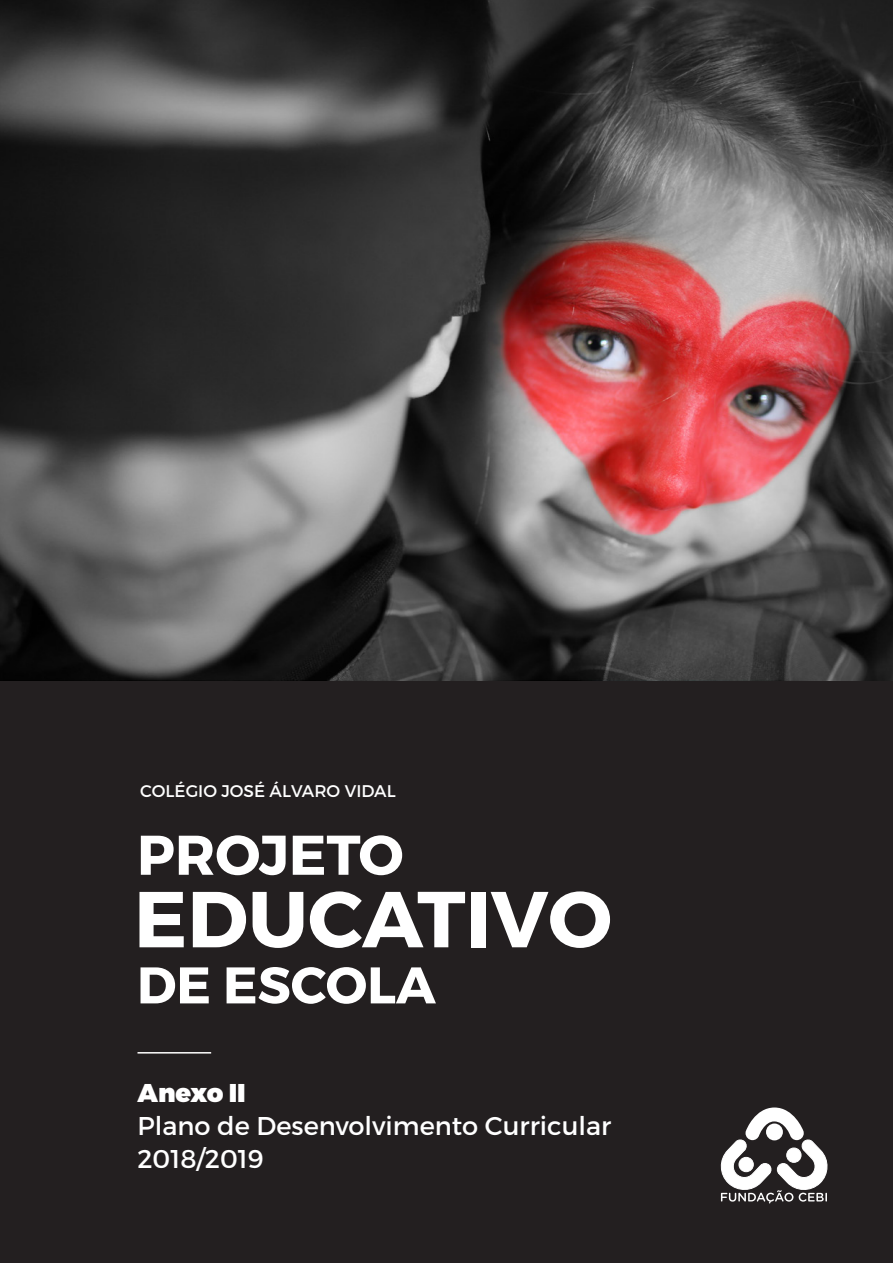
<style>
.page{position:relative;width:893px;height:1263px;background:#fff}
.page>*{position:absolute;margin:0;border:0;box-sizing:border-box;transform-origin:0 0}
.t1{font:700 79.2px "Montserrat";color:#fff}
.t2{font:700 55.8px "Montserrat";color:#fff}
.t3{font:700 51.45px "Montserrat";color:#fff}
.t4{font:25.65px/33px "Montserrat";color:#fff}
.t5{font:16.95px "Montserrat";color:#fff}
.s1{font-weight:900}
</style>
<div class="page">
<div style="left:0;top:677px;width:893px;height:586px;background:#231f20"></div>
<svg style="left:720px;top:1107px;width:108px;height:96px"></svg>
<hr style="left:138px;top:1052px;width:73px;height:1px;background:#fff">
<img style="left:0;top:0;width:893px;height:680px">
<p class="t5" style="left:140px;top:780px;width:257px">COLÉGIO JOSÉ ÁLVARO VIDAL</p>
<p class="t2" style="left:137px;top:820px;width:268px">PROJETO</p>
<p class="t1" style="left:134px;top:870px;width:479px">EDUCATIVO</p>
<p class="t3" style="left:137px;top:953px;width:300px">DE ESCOLA</p>
<p class="t4" style="left:138px;top:1076px;width:475px"><span class="s1">Anexo II<br></span>Plano de Desenvolvimento Curricular</p>
<p class="t4" style="left:138px;top:1142px;width:128px">2018/2019</p>
</div>
